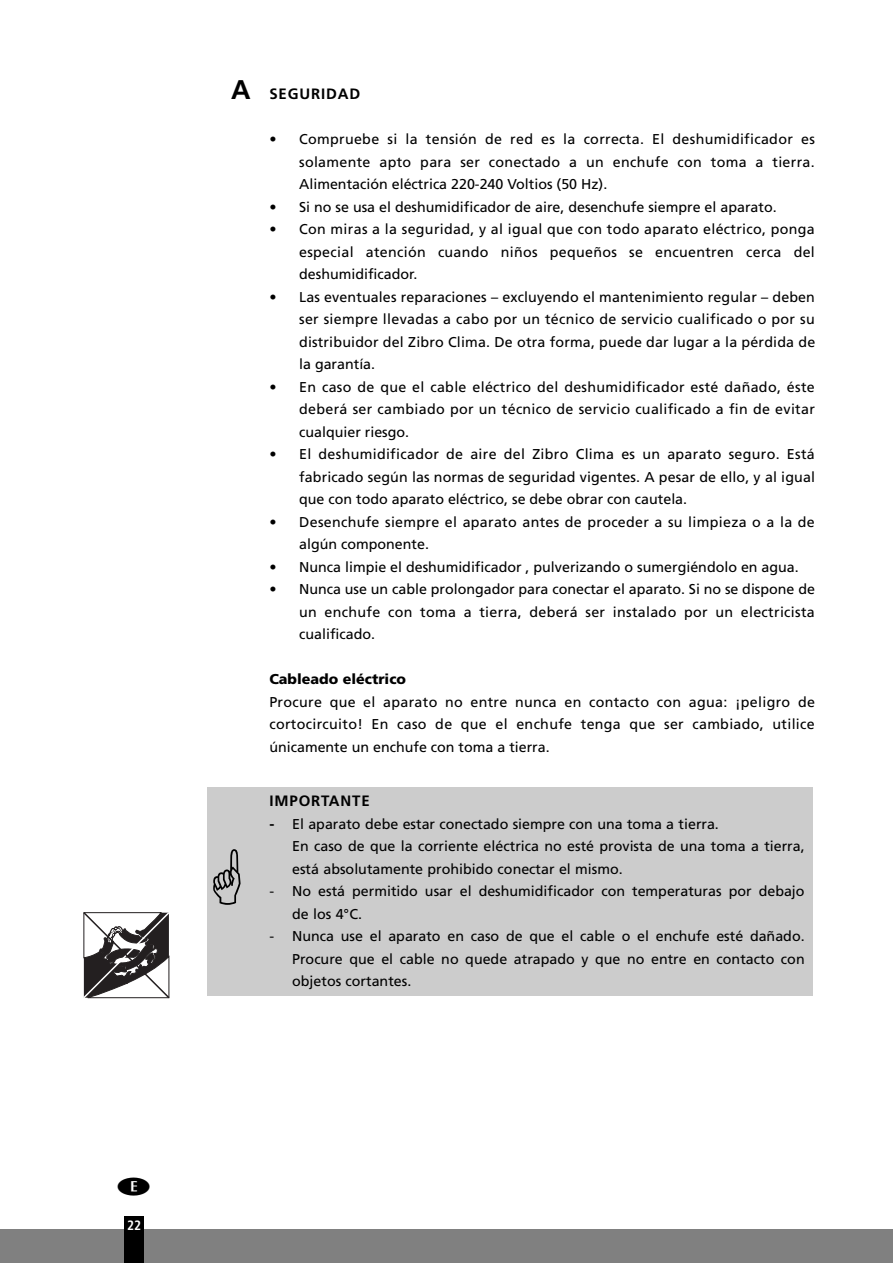
<style>
.page{position:relative;width:893px;height:1263px;background:#fff}
.page>*{position:absolute;margin:0;border:0;box-sizing:border-box;transform-origin:0 0}
.t1{font:700 15px "Frutiger";letter-spacing:.055em;color:#000}
.t2{font:14.25px/22.5px "Frutiger";color:#000;text-align:justify}
.t3{font:14.25px/22.5px "Frutiger";letter-spacing:.02em;color:#000}
.t4{font:900 14.25px "Frutiger";color:#000}
.t5{font:700 condensed 13.5px "Frutiger";color:#fff}
.s1{font-size:27px}
.s2{font-weight:700;font-size:15px}
</style>
<div class="page">
<div style="left:207px;top:787px;width:606px;height:209px;background:#ccc"></div>
<div style="left:0;top:1229px;width:893px;height:34px;background:#808080"></div>
<div style="left:124px;top:1216px;width:20px;height:47px;background:#000"></div>
<svg style="left:83px;top:912px;width:87px;height:87px"></svg>
<p class="t1" style="left:231px;top:88px;width:131px"><span class="s1">A</span> SEGURIDAD</p>
<p class="t2" style="left:299px;top:129px;width:517px;text-indent:-30px">• Compruebe si la tensión de red es la correcta. El deshumidificador es solamente apto para ser conectado a un enchufe con toma a tierra.<br>Alimentación eléctrica 220-240 Voltios (50 Hz).</p>
<p class="t2" style="left:269px;top:196px;width:509px">• Si no se usa el deshumidificador de aire, desenchufe siempre el aparato.</p>
<p class="t2" style="left:299px;top:219px;width:517px;text-indent:-30px">• Con miras a la seguridad, y al igual que con todo aparato eléctrico, ponga especial atención cuando niños pequeños se encuentren cerca del deshumidificador.</p>
<p class="t2" style="left:299px;top:286px;width:518px;text-indent:-30px">• Las eventuales reparaciones – excluyendo el mantenimiento regular – deben ser siempre llevadas a cabo por un técnico de servicio cualificado o por su distribuidor del Zibro Clima. De otra forma, puede dar lugar a la pérdida de la garantía.</p>
<p class="t2" style="left:299px;top:376px;width:517px;text-indent:-30px">• En caso de que el cable eléctrico del deshumidificador esté dañado, éste deberá ser cambiado por un técnico de servicio cualificado a fin de evitar cualquier riesgo.</p>
<p class="t2" style="left:299px;top:444px;width:517px;text-indent:-30px">• El deshumidificador de aire del Zibro Clima es un aparato seguro. Está fabricado según las normas de seguridad vigentes. A pesar de ello, y al igual que con todo aparato eléctrico, se debe obrar con cautela.</p>
<p class="t3" style="left:299px;top:511px;width:517px;text-indent:-30px">• Desenchufe siempre el aparato antes de proceder a su limpieza o a la de algún componente.</p>
<p class="t2" style="left:269px;top:556px;width:531px">• Nunca limpie el deshumidificador , pulverizando o sumergiéndolo en agua.</p>
<p class="t2" style="left:299px;top:579px;width:517px;text-indent:-30px">• Nunca use un cable prolongador para conectar el aparato. Si no se dispone de un enchufe con toma a tierra, deberá ser instalado por un electricista cualificado.</p>
<p class="t4" style="left:269px;top:673px;width:138px">Cableado eléctrico</p>
<p class="t2" style="left:269px;top:691px;width:547px">Procure que el aparato no entre nunca en contacto con agua: ¡peligro de cortocircuito! En caso de que el enchufe tenga que ser cambiado, utilice únicamente un enchufe con toma a tierra.</p>
<p class="t1" style="left:270px;top:795px;width:102px">IMPORTANTE</p>
<p class="t2" style="left:292px;top:813px;width:514px;text-align:left;text-indent:-23px"><span class="s2">-</span> El aparato debe estar conectado siempre con una toma a tierra.<br>En caso de que la corriente eléctrica no esté provista de una toma a tierra, está absolutamente prohibido conectar el mismo.</p>
<p class="t2" style="left:292px;top:881px;width:514px;text-indent:-23px">- No está permitido usar el deshumidificador con temperaturas por debajo de los 4°C.</p>
<p class="t2" style="left:292px;top:926px;width:514px;text-indent:-23px">- Nunca use el aparato en caso de que el cable o el enchufe esté dañado.<br>Procure que el cable no quede atrapado y que no entre en contacto con objetos cortantes.</p>
<p class="t5" style="left:127px;top:1219px;width:16px">22</p>
</div>
